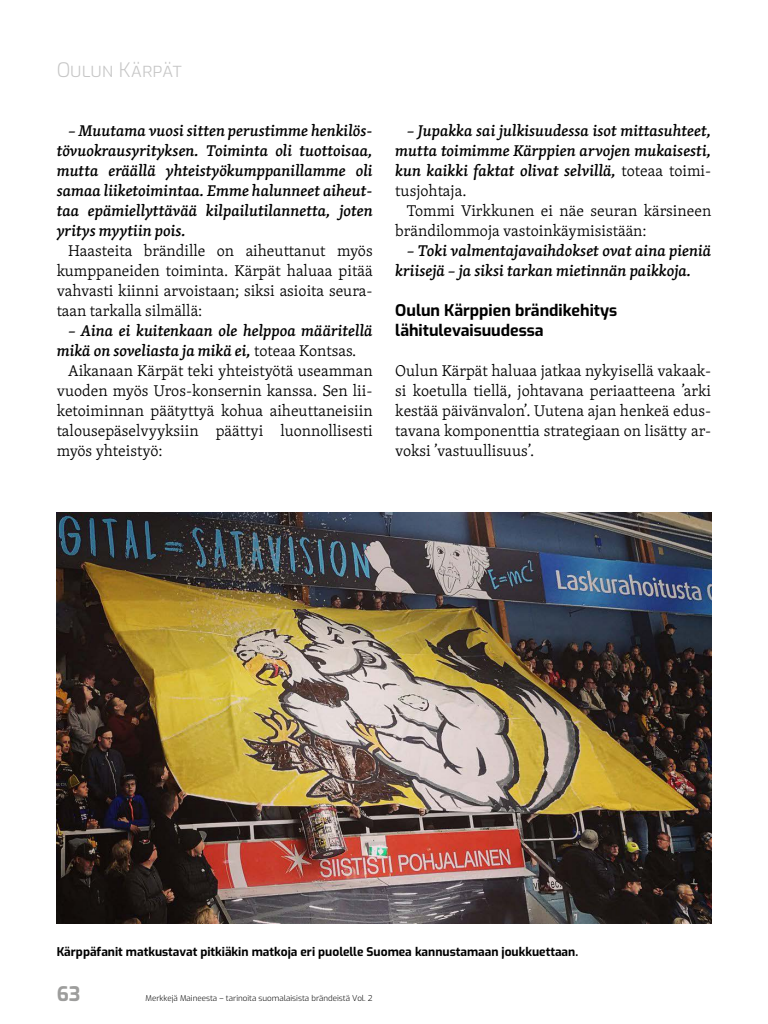
<style>
.page{position:relative;width:768px;height:1024px;background:#fff}
.page>*{position:absolute;margin:0;border:0;box-sizing:border-box;transform-origin:0 0}
.t1{font:300 20px "Exo";color:#c6c6c6}
.t2{font:700 20px "Exo";color:#9d9d9c}
.t3{font:300 16px/20px "Skolar Latin";color:#000;text-align:justify}
.t4{font:italic 500 16px/20px "Skolar Latin";color:#000;text-align:justify}
.t5{font:700 16px/20px "Exo";color:#000}
.t6{font:700 12px "Exo";color:#000}
.t7{font:300 8px "Exo";color:#000}
.s1{font-weight:300;font-style:normal}
</style>
<div class="page">
<img style="left:57px;top:512px;width:654px;height:411px">
<p class="t1" style="left:57px;top:55px;width:127px">Oulun Kärpät</p>
<p class="t4" style="left:57px;top:120px;width:317px;text-indent:11px">– Muutama vuosi sitten perustimme henkilös&shy;tövuokrausyrityksen. Toiminta oli tuottoisaa, mutta eräällä yhteistyökumppanillamme oli samaa liiketoimintaa. Emme halunneet aiheut&shy;taa epämiellyttävää kilpailutilannetta, joten yritys myytiin pois.</p>
<p class="t3" style="left:57px;top:240px;width:317px;text-indent:11px">Haasteita brändille on aiheuttanut myös kumppaneiden toiminta. Kärpät haluaa pitää vahvasti kiinni arvoistaan; siksi asioita seura&shy;taan tarkalla silmällä:</p>
<p class="t4" style="left:57px;top:320px;width:317px;text-indent:11px">– Aina ei kuitenkaan ole helppoa määritellä mikä on soveliasta ja mikä ei, <span class="s1">toteaa Kontsas.</span></p>
<p class="t3" style="left:57px;top:360px;width:317px;text-indent:11px">Aikanaan Kärpät teki yhteistyötä useamman vuoden myös Uros-konsernin kanssa. Sen lii&shy;ketoiminnan päätyttyä kohua aiheuttaneisiin talousepäselvyyksiin päättyi luonnollisesti myös yhteistyö:</p>
<p class="t4" style="left:395px;top:120px;width:317px;text-indent:11px">– Jupakka sai julkisuudessa isot mittasuhteet, mutta toimimme Kärppien arvojen mukaisesti, kun kaikki faktat olivat selvillä, <span class="s1">toteaa toimi&shy;tusjohtaja.</span></p>
<p class="t3" style="left:395px;top:200px;width:317px;text-indent:11px">Tommi Virkkunen ei näe seuran kärsineen brändilommoja vastoinkäymisistään:</p>
<p class="t4" style="left:395px;top:240px;width:317px;text-indent:11px">– Toki valmentajavaihdokset ovat aina pieniä kriisejä – ja siksi tarkan mietinnän paikkoja.</p>
<p class="t5" style="left:395px;top:299px;width:223px">Oulun Kärppien brändikehitys lähitulevaisuudessa</p>
<p class="t3" style="left:395px;top:360px;width:317px">Oulun Kärpät haluaa jatkaa nykyisellä vakaak&shy;si koetulla tiellä, johtavana periaatteena ’arki kestää päivänvalon’. Uutena ajan henkeä edus&shy;tavana komponenttia strategiaan on lisätty ar&shy;voksi ’vastuullisuus’.</p>
<p class="t6" style="left:57px;top:943px;width:523px">Kärppäfanit matkustavat pitkiäkin matkoja eri puolelle Suomea kannustamaan joukkuettaan.</p>
<p class="t2" style="left:57px;top:979px;width:25px">63</p>
<p class="t7" style="left:146px;top:992px;width:229px">Merkkejä Maineesta – tarinoita suomalaisista brändeistä Vol. 2</p>
</div>
